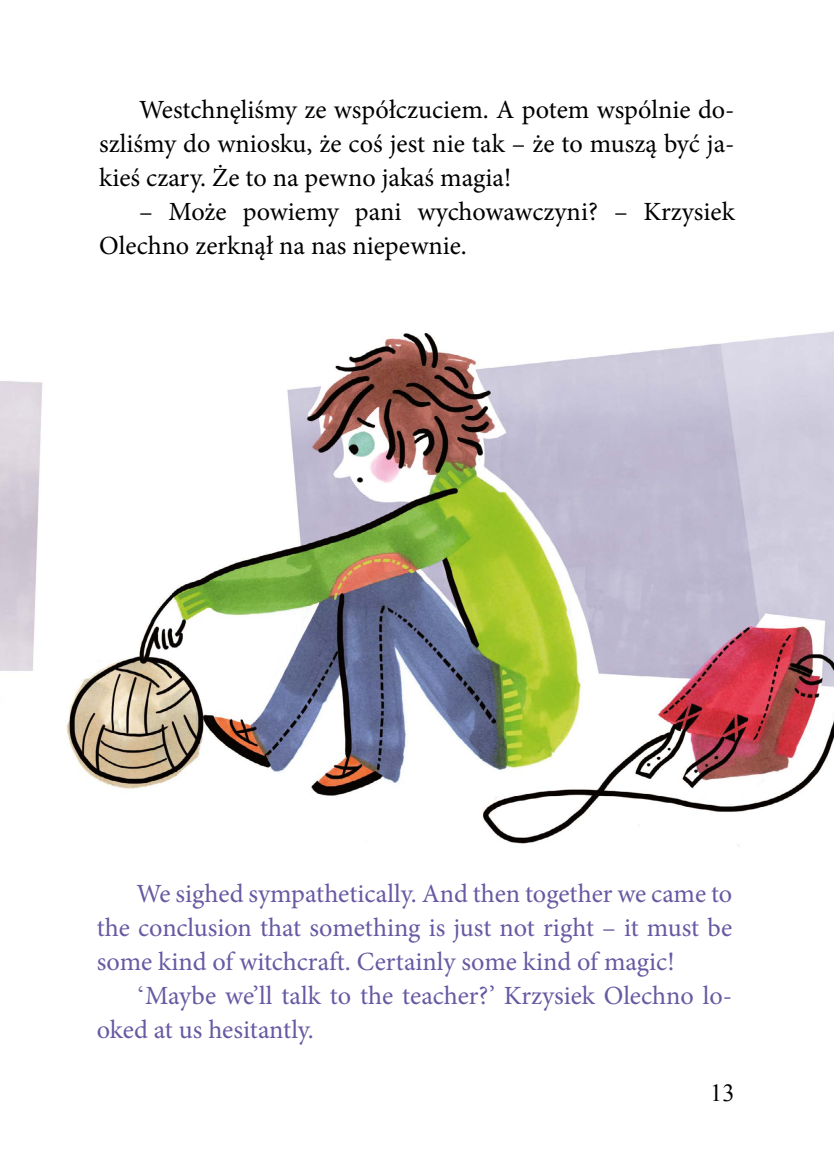
<style>
.page{position:relative;width:834px;height:1166px;background:#fff}
.page>*{position:absolute;margin:0;border:0;box-sizing:border-box;transform-origin:0 0}
.t1{font:26.25px/33.9px "Minion Pro";color:#6859a2;text-align:justify}
.t2{font:26.25px/33.9px "Minion Pro";color:#000;text-align:justify}
.t3{font:24.5px "Times New Roman";color:#000}
.s1{font-family:"Times New Roman"}
</style>
<div class="page">
<img style="left:66px;top:331px;width:767px;height:515px">
<img style="left:0;top:381px;width:43px;height:290px">
<p class="t2" style="left:99px;top:93px;width:636px;text-indent:40px">Westchnęliśmy ze współczuciem. A potem wspólnie do&shy;szliśmy do wniosku, że coś jest nie tak – że to muszą być ja&shy;kieś czary. Że to na pewno jakaś magia!</p>
<p class="t2" style="left:99px;top:195px;width:636px;text-indent:40px">– Może powiemy pani wychowawczyni? – Krzysiek<br>Olechno zerknął na nas niepewnie.</p>
<p class="t1" style="left:97px;top:877px;width:637px;text-indent:40px">We sighed sympathetically. And then together we came to the conclusion that something is just not right – it must be some kind of witchcraft. Certainly some kind of magic!</p>
<p class="t1" style="left:97px;top:979px;width:636px;text-indent:40px"><span class="s1">‘</span>Maybe we’ll talk to the teacher?’ Krzysiek Olechno lo&shy;oked at us hesitantly.</p>
<p class="t3" style="left:710px;top:1076px;width:26px">13</p>
</div>
